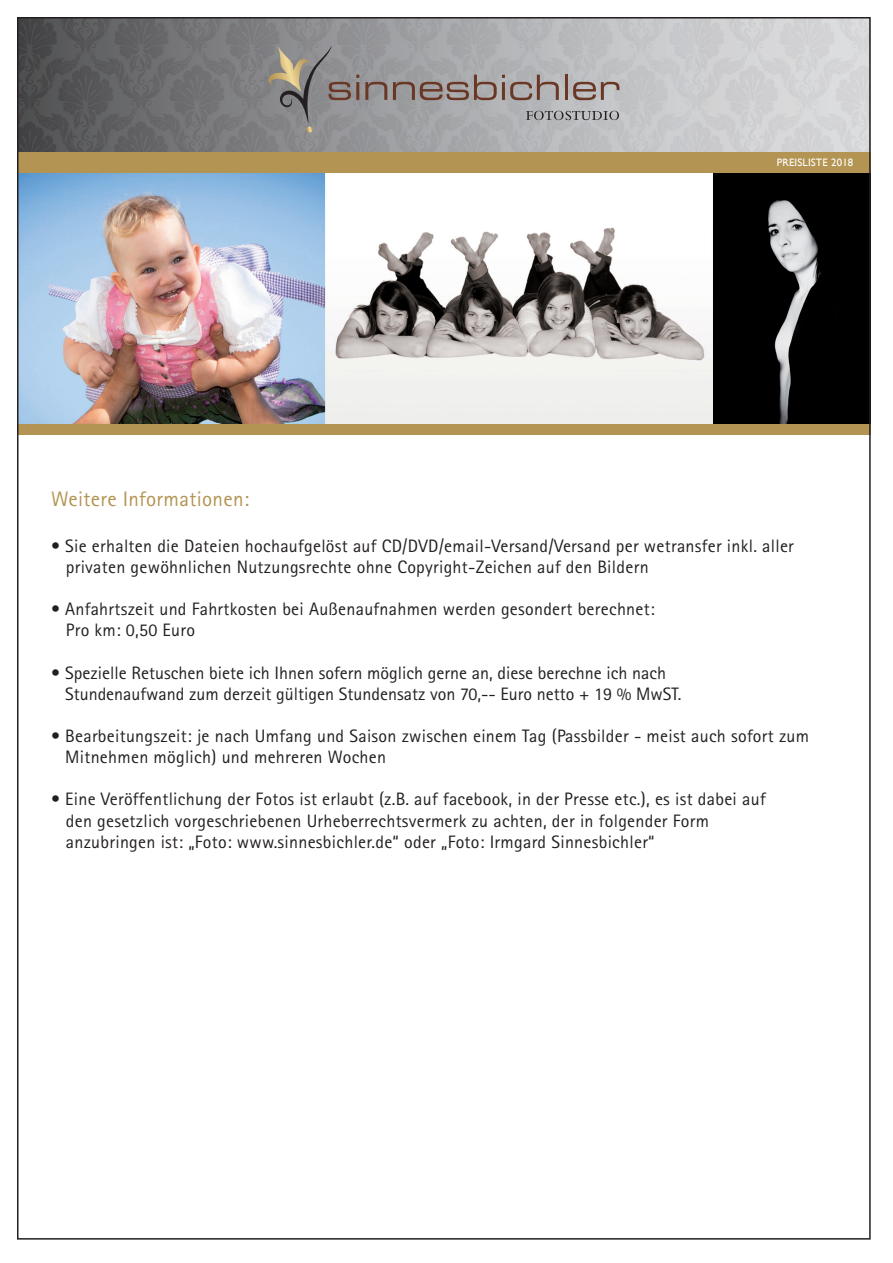
<style>
.page{position:relative;width:893px;height:1263px;background:#fff}
.page>*{position:absolute;margin:0;border:0;box-sizing:border-box;transform-origin:0 0}
.t1{font:21px "Rotis Sans Serif";letter-spacing:.015em;color:#b49452}
.t2{font:18px/21px "Rotis Sans Serif";letter-spacing:.015em;color:#231f20}
.t3{font:10.8px "Gill Sans";letter-spacing:.015em;color:#fff}
</style>
<div class="page">
<img style="left:20px;top:20px;width:848px;height:133px">
<img style="left:20px;top:173px;width:848px;height:252px">
<div style="left:17px;top:425px;width:854px;height:10px;background:#b49452"></div>
<div style="left:17px;top:153px;width:854px;height:20px;background:#b49452"></div>
<svg style="left:365px;top:82px;width:22px;height:18px"></svg>
<svg style="left:393px;top:75px;width:166px;height:25px;background:#988b88"></svg>
<hr style="left:565px;top:75px;width:3px;height:25px;background:#693724">
<svg style="left:573px;top:82px;width:46px;height:18px"></svg>
<svg style="left:268px;top:46px;width:91px;height:87px;background:#8c8986"></svg>
<svg style="left:526px;top:111px;width:93px;height:9px"></svg>
<p class="t3" style="left:777px;top:156px;width:78px">PREISLISTE 2018</p>
<p class="t1" style="left:51px;top:486px;width:200px">Weitere Informationen:</p>
<p class="t2" style="left:66px;top:535px;width:730px;text-indent:-15px">• Sie erhalten die Dateien hochaufgelöst auf CD/DVD/email-Versand/Versand per wetransfer inkl. aller privaten gewöhnlichen Nutzungsrechte ohne Copyright-Zeichen auf den Bildern</p>
<p class="t2" style="left:66px;top:598px;width:590px;text-indent:-15px">• Anfahrtszeit und Fahrtkosten bei Außenaufnahmen werden gesondert berechnet:<br>Pro km: 0,50 Euro</p>
<p class="t2" style="left:65px;top:662px;width:618px;line-height:21.6px;text-indent:-14px">• Spezielle Retuschen biete ich Ihnen sofern möglich gerne an, diese berechne ich nach<br>Stundenaufwand zum derzeit gültigen Stundensatz von 70,-- Euro netto + 19 % MwST.</p>
<p class="t2" style="left:65px;top:726px;width:745px;text-indent:-14px">• Bearbeitungszeit: je nach Umfang und Saison zwischen einem Tag (Passbilder - meist auch sofort zum<br>Mitnehmen möglich) und mehreren Wochen</p>
<p class="t2" style="left:66px;top:789px;width:701px;text-indent:-15px">• E ine Veröffentlichung der Fotos ist erlaubt (z.B. auf facebook, in der Presse etc.), es ist dabei auf den gesetzlich vorgeschriebenen Urheberrechtsvermerk zu achten, der in folgender Form anzubringen ist: „Foto: www.sinnesbichler.de“ oder „Foto: Irmgard Sinnesbichler“</p>
</div>
